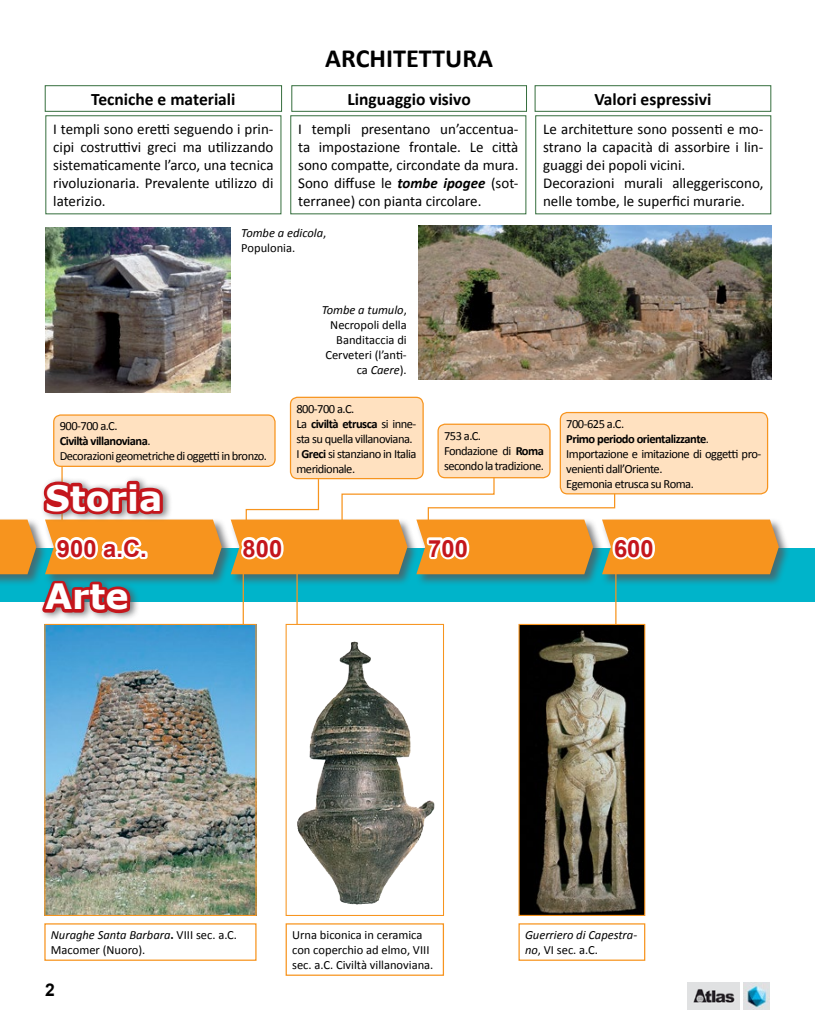
<style>
.page{position:relative;width:815px;height:1028px;background:#fff}
.page>*{position:absolute;margin:0;border:0;box-sizing:border-box;transform-origin:0 0}
.t1{font:700 35px "Verdana";color:#fff}
.t2{font:700 26.25px "Calibri";color:#000}
.t3{font:700 23.75px "Arial";color:#c4161c}
.t4{font:700 17.5px "Calibri";color:#000}
.t5{font:700 17.5px "Arial";color:#000}
.t6{font:15px/18px "Calibri";color:#000;text-align:justify}
.t7{font:12.5px/15px "Calibri";letter-spacing:-.04em;color:#000}
.t8{font:12.5px/15px "Calibri";color:#000}
.t9{font:italic 12.5px/15px "Calibri";color:#000}
.s1{font-weight:700;font-style:italic}
.s2{font-style:normal}
.s3{font-weight:700}
.s4{font-style:italic}
</style>
<div class="page">
<img style="left:687px;top:983px;width:53px;height:26px">
<img style="left:744px;top:983px;width:26px;height:26px">
<div style="left:45px;top:85px;width:237px;height:27px;border:1px solid #356e3d"></div>
<div style="left:291px;top:85px;width:236px;height:27px;border:1px solid #356e3d"></div>
<div style="left:535px;top:85px;width:236px;height:27px;border:1px solid #356e3d"></div>
<div style="left:46px;top:115px;width:235px;height:99px;border:1px solid #356e3d"></div>
<div style="left:290px;top:115px;width:236px;height:99px;border:1px solid #356e3d"></div>
<div style="left:535px;top:115px;width:236px;height:99px;border:1px solid #356e3d"></div>
<div style="left:0;top:548px;width:815px;height:53px;background:#00b4ca"></div>
<div style="left:44px;top:517px;width:189px;height:69px;background:#55575a;opacity:.75"></div>
<div style="left:601px;top:517px;width:189px;height:69px;background:#55575a;opacity:.75"></div>
<hr style="left:61px;top:430px;width:2px;height:100px;background:#f7941e">
<div style="left:39px;top:575px;width:101px;height:46px;background:#fbfbfb"></div>
<div style="left:54px;top:415px;width:221px;height:51px;background:#ffe1c0;border-radius:7px"></div>
<div style="left:53px;top:414px;width:223px;height:53px;border:1px solid #f7941e;border-radius:7px"></div>
<div style="left:291px;top:397px;width:132px;height:81px;background:#ffe1c0;border-radius:7px"></div>
<div style="left:290px;top:397px;width:134px;height:82px;border:1px solid #f7941e;border-radius:7px"></div>
<div style="left:438px;top:424px;width:112px;height:54px;background:#ffe1c0;border-radius:7px"></div>
<div style="left:437px;top:423px;width:114px;height:55px;border:1px solid #f7941e;border-radius:7px"></div>
<div style="left:560px;top:412px;width:208px;height:82px;background:#ffe1c0;border-radius:7px"></div>
<div style="left:560px;top:412px;width:208px;height:82px;border:1px solid #f7941e;border-radius:7px"></div>
<div style="left:40px;top:475px;width:133px;height:47px;background:#fff"></div>
<svg style="left:0;top:477px;width:222px;height:141px"></svg>
<svg style="left:231px;top:429px;width:548px;height:223px"></svg>
<img style="left:520px;top:626px;width:123px;height:288px">
<div style="left:518px;top:624px;width:127px;height:292px;border:1px solid #f7941e"></div>
<svg style="left:288px;top:626px;width:154px;height:279px"></svg>
<img style="left:309px;top:641px;width:45px;height:147px">
<div style="left:286px;top:624px;width:158px;height:292px;border:1px solid #f7941e"></div>
<img style="left:46px;top:626px;width:209px;height:288px">
<div style="left:44px;top:624px;width:213px;height:292px;border:1px solid #f7941e"></div>
<img style="left:418px;top:225px;width:353px;height:154px">
<img style="left:46px;top:227px;width:185px;height:165px">
<h2 class="t2" style="left:325px;top:41px;width:169px">ARCHITETTURA</h2>
<p class="t4" style="left:91px;top:88px;width:146px">Tecniche e materiali</p>
<p class="t4" style="left:348px;top:88px;width:125px">Linguaggio visivo</p>
<p class="t4" style="left:594px;top:88px;width:119px">Valori espressivi</p>
<p class="t6" style="left:53px;top:120px;width:222px">I templi sono eretti seguendo i prin&shy;cipi costruttivi greci ma utilizzando sistematicamente l’arco, una tecnica rivoluzionaria. Prevalente utilizzo di laterizio.</p>
<p class="t6" style="left:298px;top:120px;width:222px">I templi presentano un’accentua&shy;ta impostazione frontale. Le città sono compatte, circondate da mura.<br>Sono diffuse le <span class="s1">tombe ipogee</span> (sot&shy;terranee) con pianta circolare.</p>
<p class="t6" style="left:543px;top:120px;width:222px;text-align:left">Le architetture sono possenti e mo&shy;strano la capacità di assorbire i lin&shy;guaggi dei popoli vicini.<br>Decorazioni murali alleggeriscono, nelle tombe, le superfici murarie.</p>
<p class="t9" style="left:241px;top:225px;width:87px">Tombe a edicola<span class="s2">,<br>Populonia.</span></p>
<p class="t7" style="left:60px;top:419px;width:209px">900-700 a.C.<br><span class="s3">Civiltà villanoviana</span>.<br>Decorazioni geometriche di oggetti in bronzo.</p>
<h1 class="t1" style="left:45px;top:473px;width:119px">Storia</h1>
<p class="t8" style="left:322px;top:302px;width:87px;text-align:right"><span class="s4">Tombe a tumulo</span>,<br>Necropoli della<br>Banditaccia di<br>Cerveteri (l’anti&shy;ca <span class="s4">Caere</span>).</p>
<p class="t7" style="left:296px;top:401px;width:122px">800-700 a.C.<br>La <span class="s3">civiltà etrusca</span> si inne&shy;sta su quella villanoviana.<br>I <span class="s3">Greci</span> si stanziano in Italia meridionale.</p>
<p class="t7" style="left:444px;top:428px;width:102px">753 a.C.<br>Fondazione di <span class="s3">Roma </span>secondo la tradizione.</p>
<p class="t7" style="left:566px;top:416px;width:196px">700-625 a.C.<br><span class="s3">Primo periodo orientalizzante</span>.<br>Importazione e imitazione di oggetti pro&shy;venienti dall’Oriente.<br>Egemonia etrusca su Roma.</p>
<h3 class="t3" style="left:57px;top:532px;width:91px">900 a.C.</h3>
<h3 class="t3" style="left:243px;top:532px;width:41px">800</h3>
<h3 class="t3" style="left:428px;top:532px;width:41px">700</h3>
<h3 class="t3" style="left:614px;top:532px;width:41px">600</h3>
<h1 class="t1" style="left:45px;top:572px;width:85px">Arte</h1>
<p class="t8" style="left:51px;top:927px;width:188px"><span class="s4">Nuraghe Santa Barbara</span><span class="s3">.</span> VIII sec. a.C.<br>Macomer (Nuoro).</p>
<p class="t5" style="left:45px;top:978px;width:11px">2</p>
<p class="t8" style="left:292px;top:927px;width:143px">Urna biconica in ceramica con coperchio ad elmo, VIII sec. a.C. Civiltà villanoviana.</p>
<p class="t9" style="left:525px;top:927px;width:114px">Guerriero di Capestra&shy;no<span class="s2">, VI sec. a.C.</span></p>
</div>
